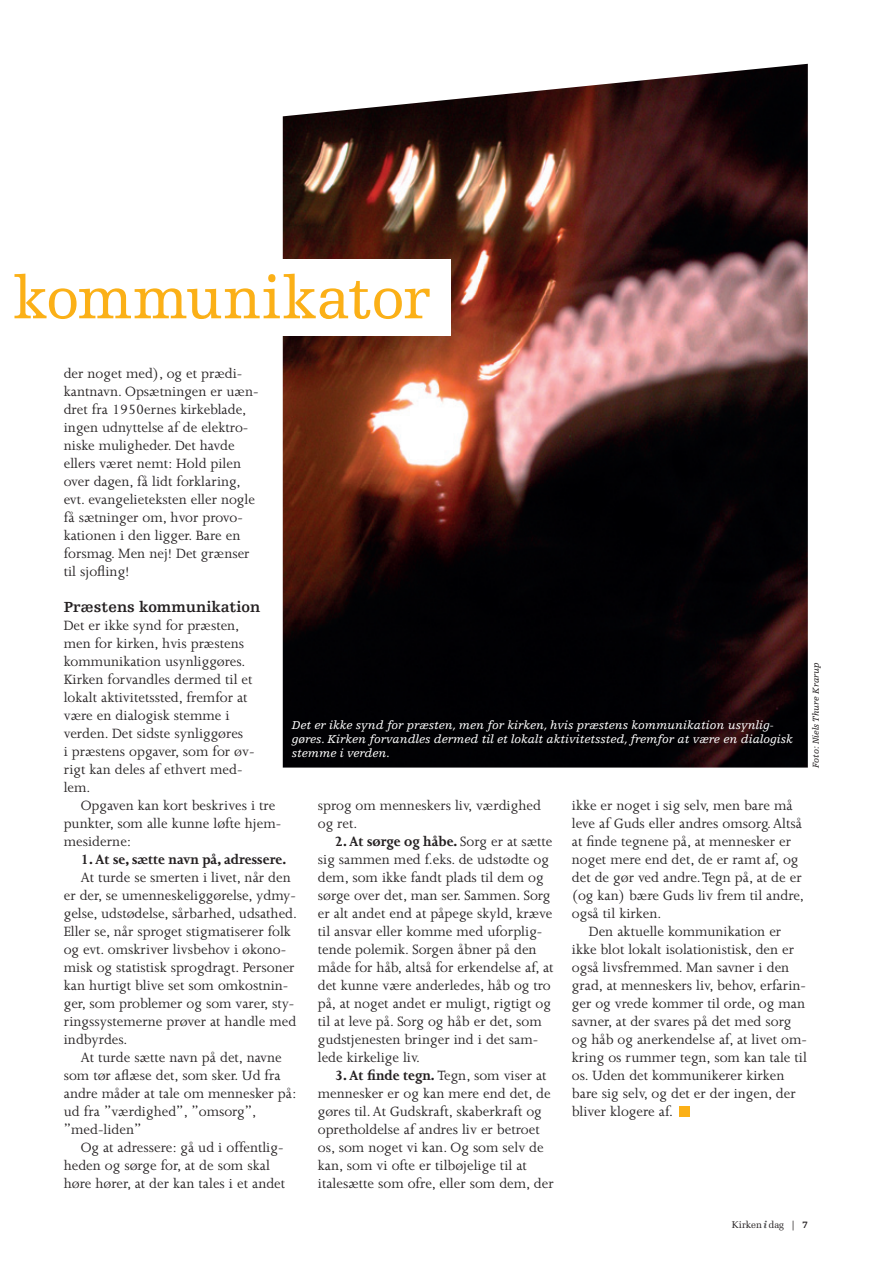
<style>
.page{position:relative;width:893px;height:1263px;background:#fff}
.page>*{position:absolute;margin:0;border:0;box-sizing:border-box;transform-origin:0 0}
.t1{font:61.5px "Egyptienne F";letter-spacing:-.01em;color:#fbb017}
.t2{font:15.45px/18px "Joanna";color:#231f20}
.t3{font:700 15.45px "Joanna";color:#231f20}
.t4{font:700 15.45px "Egyptienne F";color:#231f20}
.t5{font:italic 12px/14.2px "Egyptienne F";color:#fff}
.t6{font:9.75px "Melior";color:#231f20}
.t7{font:italic 9px "Egyptienne F";color:#231f20}
.s1{font-weight:700}
.s2{font-family:"Georgia";font-weight:700;font-style:italic;color:#57585a}
.s3{font-family:"Egyptienne F"}
.s4{font-family:"Egyptienne F";font-weight:700}
</style>
<div class="page">
<img style="left:283px;top:64px;width:525px;height:703px">
<div style="left:680px;top:1107px;width:10px;height:10px;background:#fbb017"></div>
<div style="left:166px;top:259px;width:285px;height:77px;background:#fff"></div>
<h1 class="t1" style="left:13px;top:264px;width:418px">kommunikator</h1>
<p class="t2" style="left:64px;top:364px;width:196px">der noget med), og et prædi&shy;kantnavn. Opsætningen er uæn&shy;dret fra 1950ernes kirkeblade, ingen udnyttelse af de elektro&shy;niske muligheder. Det havde ellers været nemt: Hold pilen over dagen, få lidt forklaring, evt. evangelieteksten eller nogle få sætninger om, hvor provo&shy;kationen i den ligger. Bare en forsmag. Men nej! Det grænser til sjofling!</p>
<p class="t4" style="left:64px;top:598px;width:198px">Præstens kommunikation</p>
<p class="t2" style="left:64px;top:616px;width:192px">Det er ikke synd for præsten, men for kirken, hvis præstens kommunikation usynliggøres.<br>Kirken forvandles dermed til et lokalt aktivitetssted, fremfor at være en dialogisk stemme i verden. Det sidste synliggøres<br>i præstens opgaver, som for øv&shy;rigt kan deles af ethvert med&shy;lem.</p>
<p class="t2" style="left:64px;top:796px;width:219px;text-indent:17px">Opgaven kan kort beskrives i tre punkter, som alle kunne løfte hjem&shy;mesiderne:</p>
<p class="t3" style="left:81px;top:851px;width:207px">1. At se, sætte navn på, adressere.</p>
<p class="t2" style="left:64px;top:868px;width:235px;text-indent:17px">At turde se smerten i livet, når den er der, se umenneskeliggørelse, ydmy&shy;gelse, udstødelse, sårbarhed, udsathed.<br>Eller se, når sproget stigmatiserer folk og evt. omskriver livsbehov i økono&shy;misk og statistisk sprogdragt. Personer kan hurtigt blive set som omkostnin&shy;ger, som problemer og som varer, sty&shy;ringssystemerne prøver at handle med indbyrdes.</p>
<p class="t2" style="left:64px;top:1048px;width:234px;text-indent:17px">At turde sætte navn på det, navne som tør aflæse det, som sker. Ud fra andre måder at tale om mennesker på: ud fra ”værdighed”, ”omsorg”, ”med-liden”</p>
<p class="t2" style="left:64px;top:1138px;width:223px;text-indent:17px">Og at adressere: gå ud i offentlig&shy;heden og sørge for, at de som skal høre hører, at der kan tales i et andet</p>
<p class="t7" style="left:811px;top:767px;width:107px;rotate:-90deg">Foto: Niels Thure Krarup</p>
<p class="t5" style="left:292px;top:718px;width:503px">Det er ikke synd for præsten, men for kirken, hvis præstens kommunikation usynlig&shy;gøres. Kirken forvandles dermed til et lokalt aktivitetssted, fremfor at være en dialogisk stemme i verden.</p>
<p class="t2" style="left:572px;top:796px;width:234px">ikke er noget i sig selv, men bare må leve af Guds eller andres omsorg. Altså at finde tegnene på, at mennesker er noget mere end det, de er ramt af, og det de gør ved andre. Tegn på, at de er (og kan) bære Guds liv frem til andre, også til kirken.</p>
<p class="t2" style="left:572px;top:922px;width:237px;text-indent:17px">Den aktuelle kommunikation er ikke blot lokalt isolationistisk, den er også livsfremmed. Man savner i den grad, at menneskers liv, behov, erfarin&shy;ger og vrede kommer til orde, og man savner, at der svares på det med sorg og håb og anerkendelse af, at livet om&shy;kring os rummer tegn, som kan tale til os. Uden det kommunikerer kirken bare sig selv, og det er der ingen, der bliver klogere af.</p>
<p class="t2" style="left:318px;top:796px;width:225px">sprog om menneskers liv, værdighed og ret.</p>
<p class="t2" style="left:318px;top:832px;width:237px;text-indent:17px"><span class="s1">2. At sørge og håbe.</span> Sorg er at sætte sig sammen med f.eks. de udstødte og dem, som ikke fandt plads til dem og sørge over det, man ser. Sammen. Sorg er alt andet end at påpege skyld, kræve til ansvar eller komme med uforplig&shy;tende polemik. Sorgen åbner på den måde for håb, altså for erkendelse af, at det kunne være anderledes, håb og tro på, at noget andet er muligt, rigtigt og til at leve på. Sorg og håb er det, som gudstjenesten bringer ind i det sam&shy;lede kirkelige liv.</p>
<p class="t2" style="left:318px;top:1066px;width:237px;text-indent:17px"><span class="s1">3. At finde tegn.</span> Tegn, som viser at mennesker er og kan mere end det, de gøres til. At Gudskraft, skaberkraft og opretholdelse af andres liv er betroet os, som noget vi kan. Og som selv de kan, som vi ofte er tilbøjelige til at italesætte som ofre, eller som dem, der</p>
<p class="t6" style="left:732px;top:1219px;width:78px">Kirken <span class="s2">i</span> dag <span class="s3">|</span> <span class="s4">7</span></p>
</div>
